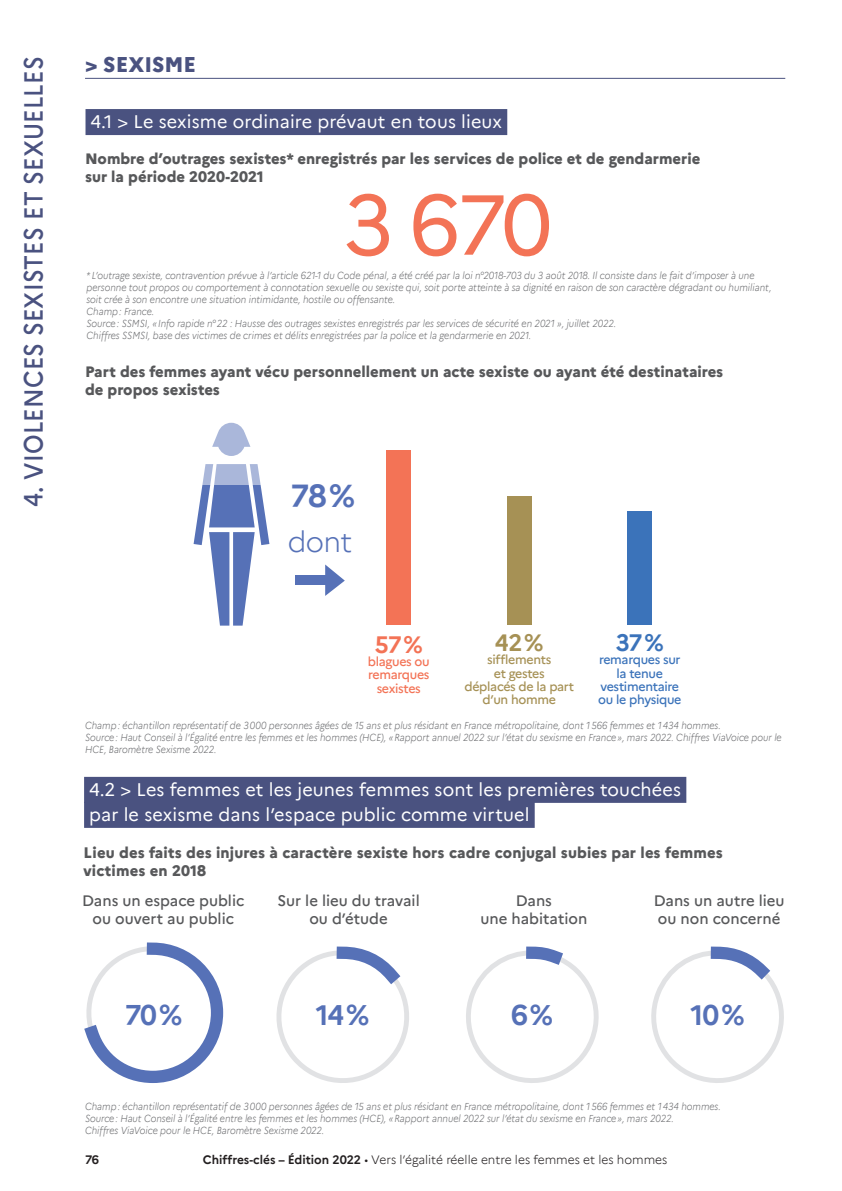
<style>
.page{position:relative;width:842px;height:1191px;background:#fff}
.page>*{position:absolute;margin:0;border:0;box-sizing:border-box;transform-origin:0 0}
.t1{font:84.8px "Marianne";color:#f37356}
.t2{font:700 31.2px "Marianne";color:#5671b7}
.t3{font:300 28.4px "Marianne";color:#5671b7}
.t4{font:700 28px "Marianne";color:#5671b7}
.t5{font:500 26px "Marianne";letter-spacing:.01em;color:#4a5280;scale:.9 1}
.t6{font:700 23.4px "Marianne";color:#f37356}
.t7{font:700 23.4px "Marianne";color:#a69155}
.t8{font:700 23.4px "Marianne";color:#3b73ba}
.t9{font:800 21px "Marianne";color:#4a5280}
.H1_1{font:18px/25px "Marianne";letter-spacing:.01em;color:#fff}
.t10{font:800 15px/18px "Marianne";color:#57585a}
.t11{font:500 15px/18px "Marianne";color:#57585a;text-align:center}
.t12{font:500 12.4px/13.4px "Marianne";letter-spacing:-.025em;color:#a69155;text-align:center}
.t13{font:500 12.4px/13.4px "Marianne";letter-spacing:-.025em;color:#3b73ba;text-align:center}
.t14{font:500 12.4px/13.4px "Marianne";letter-spacing:-.025em;color:#f37356;text-align:center}
.t15{font:300 12px "Marianne";color:#231f20}
.t16{font:700 12px "Marianne";color:#231f20}
.Sources{font:italic 300 10px/12px "Marianne";color:#6c6d70;scale:.91 1}
.s1{font-weight:700}
</style>
<div class="page">
<hr style="left:85px;top:78px;width:700px;height:1px;background:#4a5280">
<div style="left:86px;top:109px;width:421px;height:26px;background:#4a5280"></div>
<div style="left:84px;top:777px;width:602px;height:26px;background:#4a5280"></div>
<div style="left:84px;top:802px;width:451px;height:26px;background:#4a5280"></div>
<svg style="left:84px;top:942px;width:140px;height:141px"></svg>
<svg style="left:276px;top:946px;width:133px;height:137px"></svg>
<svg style="left:466px;top:946px;width:133px;height:137px"></svg>
<svg style="left:194px;top:485px;width:75px;height:140px"></svg>
<svg style="left:202px;top:422px;width:59px;height:63px"></svg>
<svg style="left:651px;top:946px;width:133px;height:137px"></svg>
<div style="left:386px;top:450px;width:25px;height:174px;background:#f37356"></div>
<div style="left:507px;top:496px;width:25px;height:128px;background:#a69155"></div>
<div style="left:627px;top:511px;width:25px;height:113px;background:#3b73ba"></div>
<svg style="left:325px;top:564px;width:20px;height:32px"></svg>
<div style="left:295px;top:575px;width:34px;height:9px;background:#5671b7"></div>
<h3 class="t5" style="left:13px;top:507px;width:502px;rotate:-90deg">4. VIOLENCES SEXISTES ET SEXUELLES</h3>
<p class="t9" style="left:85px;top:48px;width:113px">&gt; SEXISME</p>
<p class="H1_1" style="left:91px;top:108px;width:413px">4.1 &gt; Le sexisme ordinaire prévaut en tous lieux</p>
<p class="t10" style="left:85px;top:148px;width:617px">Nombre d’outrages sexistes* enregistrés par les services de police et de gendarmerie sur la période 2020-2021</p>
<p class="t1" style="left:343px;top:159px;width:211px">3 670</p>
<p class="Sources" style="left:86px;top:269px;width:754px">* L’outrage sexiste, contravention prévue à l’article 621-1 du Code pénal, a été créé par la loi n°2018-703 du 3 août 2018. Il consiste dans le fait d’imposer à une personne tout propos ou comportement à connotation sexuelle ou sexiste qui, soit porte atteinte à sa dignité en raison de son caractère dégradant ou humiliant, soit crée à son encontre une situation intimidante, hostile ou offensante.</p>
<p class="Sources" style="left:86px;top:305px;width:76px">Champ: France.</p>
<p class="Sources" style="left:86px;top:317px;width:583px">Source : SSMSI, « Info rapide n° 22 : Hausse des outrages sexistes enregistrés par les services de sécurité en 2021 », juillet 2022.<br>Chiffres SSMSI, base des victimes de crimes et délits enregistrées par la police et la gendarmerie en 2021.</p>
<p class="t10" style="left:85px;top:361px;width:640px">Part des femmes ayant vécu personnellement un acte sexiste ou ayant été destinataires de propos sexistes</p>
<p class="t2" style="left:290px;top:471px;width:66px">78%</p>
<p class="t3" style="left:288px;top:520px;width:66px">dont</p>
<p class="t6" style="left:375px;top:626px;width:49px">57%</p>
<p class="t14" style="left:368px;top:654px;width:63px">blagues ou remarques sexistes</p>
<p class="t7" style="left:495px;top:624px;width:50px">42%</p>
<p class="t12" style="left:464px;top:652px;width:111px">sifflements<br>et gestes<br>déplacés de la part d’un homme</p>
<p class="t8" style="left:616px;top:624px;width:49px">37%</p>
<p class="t13" style="left:598px;top:652px;width:85px">remarques sur la tenue vestimentaire ou le physique</p>
<p class="Sources" style="left:85px;top:718px;width:700px">Champ: échantillon représentatif de 3000 personnes âgées de 15 ans et plus résidant en France métropolitaine, dont 1566 femmes et 1434 hommes.</p>
<p class="Sources" style="left:85px;top:730px;width:767px">Source: Haut Conseil à l’Égalité entre les femmes et les hommes (HCE), «Rapport annuel 2022 sur l’état du sexisme en France», mars 2022. Chiffres ViaVoice pour le<br>HCE, Baromètre Sexisme 2022.</p>
<p class="H1_1" style="left:89px;top:775px;width:593px">4.2 &gt; Les femmes et les jeunes femmes sont les premières touchées par le sexisme dans l’espace public comme virtuel</p>
<p class="t10" style="left:84px;top:842px;width:641px">Lieu des faits des injures à caractère sexiste hors cadre conjugal subies par les femmes victimes en 2018</p>
<p class="t11" style="left:82px;top:890px;width:164px">Dans un espace public ou ouvert au public</p>
<p class="t11" style="left:277px;top:890px;width:144px">Sur le lieu du travail ou d’étude</p>
<p class="t11" style="left:654px;top:890px;width:132px">Dans un autre lieu</p>
<p class="t11" style="left:480px;top:890px;width:108px">Dans<br>une habitation</p>
<p class="t11" style="left:658px;top:908px;width:124px">ou non concerné</p>
<p class="t4" style="left:125px;top:993px;width:59px">70%</p>
<p class="t4" style="left:316px;top:993px;width:55px">14%</p>
<p class="t4" style="left:511px;top:993px;width:44px">6%</p>
<p class="t4" style="left:690px;top:993px;width:56px">10%</p>
<p class="Sources" style="left:85px;top:1099px;width:700px">Champ: échantillon représentatif de 3000 personnes âgées de 15 ans et plus résidant en France métropolitaine, dont 1566 femmes et 1434 hommes.</p>
<p class="Sources" style="left:85px;top:1111px;width:648px">Source: Haut Conseil à l’Égalité entre les femmes et les hommes (HCE), «Rapport annuel 2022 sur l’état du sexisme en France», mars 2022.<br>Chiffres ViaVoice pour le HCE, Baromètre Sexisme 2022.</p>
<p class="t16" style="left:85px;top:1150px;width:16px">76</p>
<p class="t15" style="left:203px;top:1150px;width:466px"><span class="s1">Chiffres-clés – Édition 2022</span> • Vers l’égalité réelle entre les femmes et les hommes</p>
</div>
